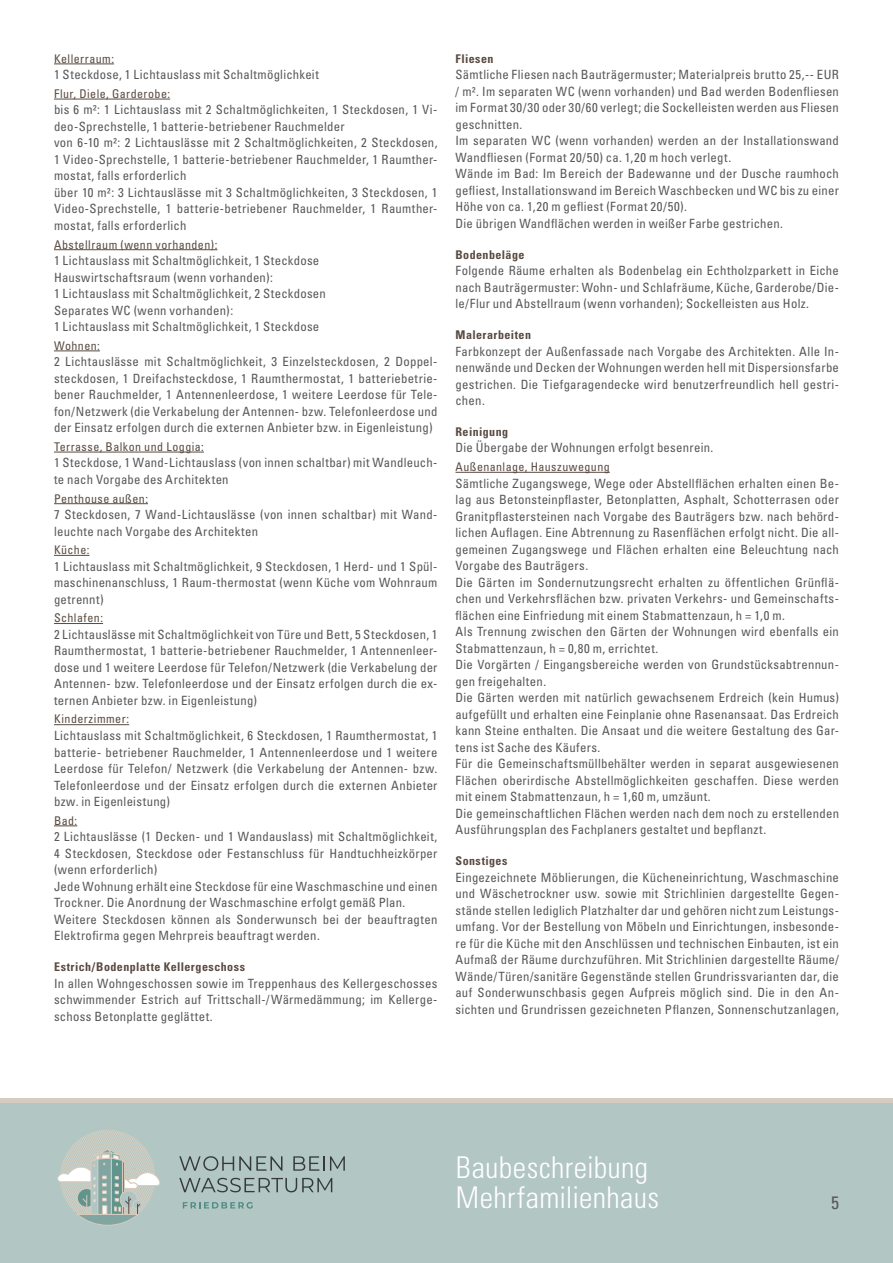
<style>
.page{position:relative;width:893px;height:1263px;background:#fff}
.page>*{position:absolute;margin:0;border:0;box-sizing:border-box;transform-origin:0 0}
.t1{font:300 condensed 30px/30px "Univers LT Std";letter-spacing:.01em;color:#fff}
.t2{font:condensed 18px "Univers LT Std";color:#57585a}
.Fliestext{font:condensed 12.75px/16.5px "Univers LT Std";letter-spacing:.02em;color:#57585a;text-align:justify}
.Unterüberschrift{font:condensed 12px "Univers LT Std";letter-spacing:.035em;color:#594a41}
.Überschrift_bold{font:700 condensed 12px "Univers LT Std";letter-spacing:.035em;color:#594a41}
</style>
<div class="page">
<div style="left:0;top:1100px;width:893px;height:163px;background:#b2c6c4"></div>
<svg style="left:57px;top:1130px;width:103px;height:96px"></svg>
<svg style="left:179px;top:1156px;width:103px;height:15px"></svg>
<svg style="left:293px;top:1156px;width:52px;height:15px"></svg>
<svg style="left:179px;top:1178px;width:153px;height:14px"></svg>
<svg style="left:183px;top:1202px;width:70px;height:6px"></svg>
<hr style="left:0;top:1098px;width:893px;height:4px;background:#d5ccbf">
<hr style="left:54px;top:64px;width:60px;height:1px;background:#594a41">
<hr style="left:54px;top:99px;width:116px;height:1px;background:#594a41">
<hr style="left:54px;top:249px;width:163px;height:1px;background:#594a41">
<hr style="left:54px;top:351px;width:46px;height:1px;background:#594a41">
<hr style="left:54px;top:452px;width:150px;height:1px;background:#594a41">
<hr style="left:54px;top:503px;width:94px;height:1px;background:#594a41">
<hr style="left:54px;top:555px;width:36px;height:1px;background:#594a41">
<hr style="left:54px;top:623px;width:49px;height:1px;background:#594a41">
<hr style="left:54px;top:724px;width:75px;height:1px;background:#594a41">
<svg style="left:54px;top:825px;width:23px;height:1px"></svg>
<hr style="left:455px;top:472px;width:155px;height:1px;background:#594a41">
<p class="Unterüberschrift" style="left:54px;top:51px;width:62px">Kellerraum:</p>
<p class="Fliestext" style="left:54px;top:66px;width:266px">1 Steckdose, 1 Lichtauslass mit Schaltmöglichkeit</p>
<p class="Unterüberschrift" style="left:54px;top:86px;width:118px">Flur, Diele, Garderobe:</p>
<p class="Fliestext" style="left:54px;top:101px;width:385px">bis 6 m²: 1 Lichtauslass mit 2 Schaltmöglichkeiten, 1 Steckdosen, 1 Vi&shy;deo-Sprechstelle, 1 batterie-betriebener Rauchmelder</p>
<p class="Fliestext" style="left:54px;top:134px;width:385px">von 6-10 m²: 2 Lichtauslässe mit 2 Schaltmöglichkeiten, 2 Steckdosen, 1 Video-Sprechstelle, 1 batterie-betriebener Rauchmelder, 1 Raumther&shy;mostat, falls erforderlich</p>
<p class="Fliestext" style="left:54px;top:184px;width:385px">über 10 m²: 3 Lichtauslässe mit 3 Schaltmöglichkeiten, 3 Steckdosen, 1<br>Video-Sprechstelle, 1 batterie-betriebener Rauchmelder, 1 Raumther&shy;mostat, falls erforderlich</p>
<p class="Unterüberschrift" style="left:54px;top:237px;width:165px">Abstellraum (wenn vorhanden):</p>
<p class="Fliestext" style="left:54px;top:252px;width:267px">1 Lichtauslass mit Schaltmöglichkeit, 1 Steckdose</p>
<p class="Fliestext" style="left:54px;top:269px;width:220px">Hauswirtschaftsraum (wenn vorhanden):</p>
<p class="Fliestext" style="left:54px;top:285px;width:273px">1 Lichtauslass mit Schaltmöglichkeit, 2 Steckdosen</p>
<p class="Fliestext" style="left:54px;top:302px;width:181px">Separates WC (wenn vorhanden):</p>
<p class="Fliestext" style="left:54px;top:318px;width:267px">1 Lichtauslass mit Schaltmöglichkeit, 1 Steckdose</p>
<p class="Unterüberschrift" style="left:54px;top:338px;width:47px">Wohnen:</p>
<p class="Fliestext" style="left:54px;top:353px;width:385px">2 Lichtauslässe mit Schaltmöglichkeit, 3 Einzelsteckdosen, 2 Doppel&shy;steckdosen, 1 Dreifachsteckdose, 1 Raumthermostat, 1 batteriebetrie&shy;bener Rauchmelder, 1 Antennenleerdose, 1 weitere Leerdose für Tele&shy;fon/Netzwerk (die Verkabelung der Antennen- bzw. Telefonleerdose und der Einsatz erfolgen durch die externen Anbieter bzw. in Eigenleistung)</p>
<p class="Unterüberschrift" style="left:54px;top:439px;width:151px">Terrasse, Balkon und Loggia:</p>
<p class="Fliestext" style="left:54px;top:454px;width:385px">1 Steckdose, 1 Wand-Lichtauslass (von innen schaltbar) mit Wandleuch&shy;te nach Vorgabe des Architekten</p>
<p class="Unterüberschrift" style="left:54px;top:491px;width:96px">Penthouse außen:</p>
<p class="Fliestext" style="left:54px;top:506px;width:385px">7 Steckdosen, 7 Wand-Lichtauslässe (von innen schaltbar) mit Wand&shy;leuchte nach Vorgabe des Architekten</p>
<p class="Unterüberschrift" style="left:54px;top:542px;width:37px">Küche:</p>
<p class="Fliestext" style="left:54px;top:558px;width:385px">1 Lichtauslass mit Schaltmöglichkeit, 9 Steckdosen, 1 Herd- und 1 Spül&shy;maschinenanschluss, 1 Raum-thermostat (wenn Küche vom Wohnraum getrennt)</p>
<p class="Unterüberschrift" style="left:54px;top:610px;width:51px">Schlafen:</p>
<p class="Fliestext" style="left:54px;top:626px;width:385px">2 Lichtauslässe mit Schaltmöglichkeit von Türe und Bett, 5 Steckdosen, 1<br>Raumthermostat, 1 batterie-betriebener Rauchmelder, 1 Antennenleer&shy;dose und 1 weitere Leerdose für Telefon/Netzwerk (die Verkabelung der Antennen- bzw. Telefonleerdose und der Einsatz erfolgen durch die ex&shy;ternen Anbieter bzw. in Eigenleistung)</p>
<p class="Unterüberschrift" style="left:54px;top:712px;width:77px">Kinderzimmer:</p>
<p class="Fliestext" style="left:54px;top:727px;width:385px">Lichtauslass mit Schaltmöglichkeit, 6 Steckdosen, 1 Raumthermostat, 1 batterie- betriebener Rauchmelder, 1 Antennenleerdose und 1 weitere Leerdose für Telefon/ Netzwerk (die Verkabelung der Antennen- bzw.<br>Telefonleerdose und der Einsatz erfolgen durch die externen Anbieter bzw. in Eigenleistung)</p>
<p class="Unterüberschrift" style="left:54px;top:813px;width:25px">Bad:</p>
<p class="Fliestext" style="left:54px;top:828px;width:385px">2 Lichtauslässe (1 Decken- und 1 Wandauslass) mit Schaltmöglichkeit, 4 Steckdosen, Steckdose oder Festanschluss für Handtuchheizkörper (wenn erforderlich)</p>
<p class="Fliestext" style="left:54px;top:878px;width:385px">Jede Wohnung erhält eine Steckdose für eine Waschmaschine und einen<br>Trockner. Die Anordnung der Waschmaschine erfolgt gemäß Plan.</p>
<p class="Fliestext" style="left:54px;top:911px;width:385px">Weitere Steckdosen können als Sonderwunsch bei der beauftragten<br>Elektrofirma gegen Mehrpreis beauftragt werden.</p>
<p class="Überschrift_bold" style="left:54px;top:959px;width:193px">Estrich/Bodenplatte Kellergeschoss</p>
<p class="Fliestext" style="left:54px;top:974px;width:385px">In allen Wohngeschossen sowie im Treppenhaus des Kellergeschosses schwimmender Estrich auf Trittschall-/Wärmedämmung; im Kellerge&shy;schoss Betonplatte geglättet.</p>
<p class="Überschrift_bold" style="left:455px;top:51px;width:40px">Fliesen</p>
<p class="Fliestext" style="left:455px;top:66px;width:385px">Sämtliche Fliesen nach Bauträgermuster; Materialpreis brutto 25,-- EUR / m². Im separaten WC (wenn vorhanden) und Bad werden Bodenfliesen im Format 30/30 oder 30/60 verlegt; die Sockelleisten werden aus Fliesen geschnitten.</p>
<p class="Fliestext" style="left:455px;top:132px;width:385px">Im separaten WC (wenn vorhanden) werden an der Installationswand<br>Wandfliesen (Format 20/50) ca. 1,20 m hoch verlegt.</p>
<p class="Fliestext" style="left:455px;top:165px;width:385px">Wände im Bad: Im Bereich der Badewanne und der Dusche raumhoch gefliest, Installationswand im Bereich Waschbecken und WC bis zu einer Höhe von ca. 1,20 m gefliest (Format 20/50).</p>
<p class="Fliestext" style="left:455px;top:215px;width:329px">Die übrigen Wandflächen werden in weißer Farbe gestrichen.</p>
<p class="Überschrift_bold" style="left:455px;top:247px;width:70px">Bodenbeläge</p>
<p class="Fliestext" style="left:455px;top:262px;width:385px">Folgende Räume erhalten als Bodenbelag ein Echtholzparkett in Eiche nach Bauträgermuster: Wohn- und Schlafräume, Küche, Garderobe/Die&shy;le/Flur und Abstellraum (wenn vorhanden); Sockelleisten aus Holz.</p>
<p class="Überschrift_bold" style="left:455px;top:327px;width:77px">Malerarbeiten</p>
<p class="Fliestext" style="left:455px;top:343px;width:385px">Farbkonzept der Außenfassade nach Vorgabe des Architekten. Alle In&shy;nenwände und Decken der Wohnungen werden hell mit Dispersionsfarbe gestrichen. Die Tiefgaragendecke wird benutzerfreundlich hell gestri&shy;chen.</p>
<p class="Überschrift_bold" style="left:455px;top:424px;width:54px">Reinigung</p>
<p class="Fliestext" style="left:455px;top:439px;width:259px">Die Übergabe der Wohnungen erfolgt besenrein.</p>
<p class="Unterüberschrift" style="left:455px;top:459px;width:156px">Außenanlage, Hauszuwegung</p>
<p class="Fliestext" style="left:455px;top:475px;width:385px">Sämtliche Zugangswege, Wege oder Abstellflächen erhalten einen Be&shy;lag aus Betonsteinpflaster, Betonplatten, Asphalt, Schotterrasen oder Granitpflastersteinen nach Vorgabe des Bauträgers bzw. nach behörd&shy;lichen Auflagen. Eine Abtrennung zu Rasenflächen erfolgt nicht. Die all&shy;gemeinen Zugangswege und Flächen erhalten eine Beleuchtung nach Vorgabe des Bauträgers.</p>
<p class="Fliestext" style="left:455px;top:574px;width:385px">Die Gärten im Sondernutzungsrecht erhalten zu öffentlichen Grünflä&shy;chen und Verkehrsflächen bzw. privaten Verkehrs- und Gemeinschafts&shy;flächen eine Einfriedung mit einem Stabmattenzaun, h = 1,0 m.</p>
<p class="Fliestext" style="left:455px;top:623px;width:385px">Als Trennung zwischen den Gärten der Wohnungen wird ebenfalls ein<br>Stabmattenzaun, h = 0,80 m, errichtet.</p>
<p class="Fliestext" style="left:455px;top:656px;width:385px">Die Vorgärten / Eingangsbereiche werden von Grundstücksabtrennun&shy;gen freigehalten.</p>
<p class="Fliestext" style="left:455px;top:689px;width:385px">Die Gärten werden mit natürlich gewachsenem Erdreich (kein Humus) aufgefüllt und erhalten eine Feinplanie ohne Rasenansaat. Das Erdreich kann Steine enthalten. Die Ansaat und die weitere Gestaltung des Gar&shy;tens ist Sache des Käufers.</p>
<p class="Fliestext" style="left:455px;top:755px;width:385px">Für die Gemeinschaftsmüllbehälter werden in separat ausgewiesenen Flächen oberirdische Abstellmöglichkeiten geschaffen. Diese werden mit einem Stabmattenzaun, h = 1,60 m, umzäunt.</p>
<p class="Fliestext" style="left:455px;top:805px;width:385px">Die gemeinschaftlichen Flächen werden nach dem noch zu erstellenden<br>Ausführungsplan des Fachplaners gestaltet und bepflanzt.</p>
<p class="Überschrift_bold" style="left:455px;top:853px;width:54px">Sonstiges</p>
<p class="Fliestext" style="left:455px;top:868px;width:385px">Eingezeichnete Möblierungen, die Kücheneinrichtung, Waschmaschine und Wäschetrockner usw. sowie mit Strichlinien dargestellte Gegen&shy;stände stellen lediglich Platzhalter dar und gehören nicht zum Leistungs&shy;umfang. Vor der Bestellung von Möbeln und Einrichtungen, insbesonde&shy;re für die Küche mit den Anschlüssen und technischen Einbauten, ist ein Aufmaß der Räume durchzuführen. Mit Strichlinien dargestellte Räume/ Wände/Türen/sanitäre Gegenstände stellen Grundrissvarianten dar, die auf Sonderwunschbasis gegen Aufpreis möglich sind. Die in den An&shy;sichten und Grundrissen gezeichneten Pflanzen, Sonnenschutzanlagen,</p>
<h1 class="t1" style="left:456px;top:1152px;width:205px">Baubeschreibung<br>Mehrfamilienhaus</h1>
<h2 class="t2" style="left:831px;top:1191px;width:9px">5</h2>
</div>
